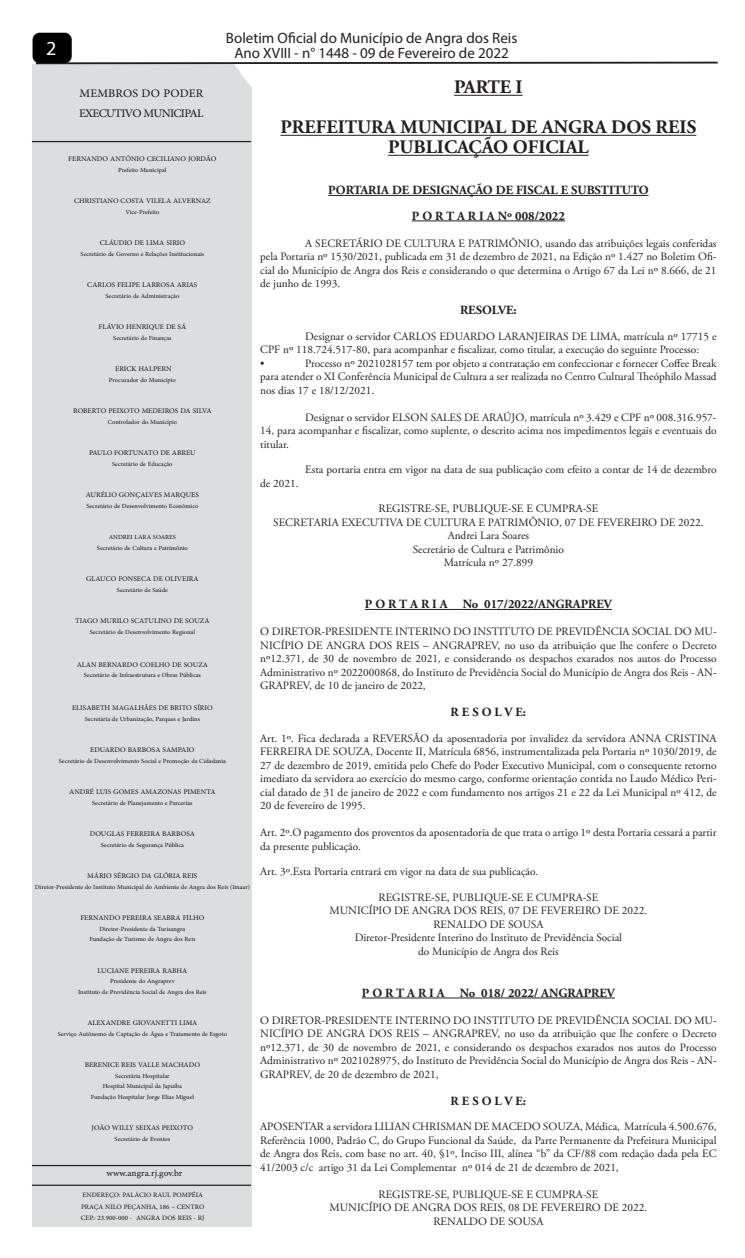
<style>
.page{position:relative;width:745px;height:1258px;background:#fff}
.page>*{position:absolute;margin:0;border:0;box-sizing:border-box;transform-origin:0 0}
.t1{font:20px "Myriad Pro";color:#fff}
.t2{font:700 19.12px/40px "Adobe Garamond Pro";color:#231f20;text-align:center}
.t3{font:16.25px/19.5px "Adobe Arabic";letter-spacing:-.04em;color:#231f20}
.t4{font:15px/15px "Myriad Pro";color:#231f20;text-align:center}
.t5{font:12.88px "Adobe Arabic";color:#231f20}
.t6{font:700 12.5px/25.5px "Adobe Garamond Pro";color:#231f20;text-align:center}
.t7{font:11.25px/13.5px "Adobe Garamond Pro";color:#231f20;text-align:justify}
.t8{font:10px "Adobe Arabic";color:#231f20}
.t9{font:9.38px/11.2px "Adobe Arabic";color:#231f20}
.t10{font:8.75px/10.5px "Adobe Arabic";color:#231f20;text-align:center}
</style>
<div class="page">
<svg style="left:34px;top:61px;width:684px;height:4px"></svg>
<div style="left:33px;top:33px;width:39px;height:30px;background:#000;border-radius:7px"></div>
<hr style="left:454px;top:95px;width:68px;height:1px;background:#231f20">
<hr style="left:280px;top:135px;width:416px;height:1px;background:#231f20">
<hr style="left:388px;top:155px;width:200px;height:1px;background:#231f20">
<hr style="left:328px;top:195px;width:320px;height:1px;background:#231f20">
<hr style="left:411px;top:221px;width:153px;height:1px;background:#231f20">
<hr style="left:364px;top:609px;width:247px;height:1px;background:#231f20">
<hr style="left:361px;top:998px;width:253px;height:1px;background:#231f20">
<hr style="left:32px;top:141px;width:219px;height:1px;background:#231f20">
<hr style="left:32px;top:1185px;width:219px;height:1px;background:#231f20">
<hr style="left:32px;top:1165px;width:219px;height:1px;background:#231f20">
<h3 class="t4" style="left:226px;top:30px;width:293px">Boletim Oficial do Município de Angra dos Reis<br>Ano XVIII - n° 1448 - 09 de Fevereiro de 2022</h3>
<h2 class="t2" style="left:280px;top:68px;width:417px">PARTE I<br>PREFEITURA MUNICIPAL DE ANGRA DOS REIS</h2>
<h2 class="t2" style="left:388px;top:128px;width:202px">PUBLICAÇÃO OFICIAL</h2>
<p class="t6" style="left:328px;top:178px;width:321px">PORTARIA DE DESIGNAÇÃO DE FISCAL E SUBSTITUTO<br>P O R T A R I A Nº 008/2022</p>
<p class="t7" style="left:260px;top:237px;width:457px;text-indent:45px">A SECRETÁRIO DE CULTURA E PATRIMÔNIO, usando das atribuições legais conferidas pela Portaria nº 1530/2021, publicada em 31 de dezembro de 2021, na Edição nº 1.427 no Boletim Ofi&shy;cial do Município de Angra dos Reis e considerando o que determina o Artigo 67 da Lei nº 8.666, de 21 de junho de 1993.</p>
<p class="t6" style="left:459px;top:298px;width:58px">RESOLVE:</p>
<p class="t7" style="left:260px;top:330px;width:457px;text-align:left;text-indent:45px">Designar o servidor CARLOS EDUARDO LARANJEIRAS DE LIMA, matrícula nº 17715 e<br>CPF nº 118.724.517-80, para acompanhar e fiscalizar, como titular, a execução do seguinte Processo:<br>•</p>
<h1 class="t1" style="left:46px;top:36px;width:12px">2</h1>
<h3 class="t3" style="left:79px;top:82px;width:126px">MEMBROS DO PODER<br>EXECUTIVO MUNICIPAL</h3>
<p class="t8" style="left:68px;top:152px;width:149px">FERNANDO ANTÔNIO CECILIANO JORDÃO</p>
<p class="t10" style="left:118px;top:163px;width:50px">Prefeito Municipal</p>
<p class="t8" style="left:74px;top:194px;width:138px">CHRISTIANO COSTA VILELA ALVERNAZ</p>
<p class="t10" style="left:125px;top:205px;width:35px">Vice-Prefeito</p>
<p class="t8" style="left:100px;top:236px;width:87px">CLÁUDIO DE LIMA SIRIO</p>
<p class="t10" style="left:80px;top:247px;width:125px">Secretário de Governo e Relações Institucionais</p>
<p class="t8" style="left:87px;top:278px;width:112px">CARLOS FELIPE LARROSA ARIAS</p>
<p class="t10" style="left:105px;top:289px;width:75px">Secretário de Administração</p>
<p class="t8" style="left:98px;top:320px;width:89px">FLÁVIO HENRIQUE DE SÁ</p>
<p class="t10" style="left:113px;top:331px;width:60px">Secretário de Finanças</p>
<p class="t8" style="left:115px;top:362px;width:58px">ERICK HALPERN</p>
<p class="t10" style="left:109px;top:373px;width:68px">Procurador do Município</p>
<p class="t8" style="left:73px;top:404px;width:140px">ROBERTO PEIXOTO MEDEIROS DA SILVA</p>
<p class="t10" style="left:108px;top:415px;width:71px">Controlador do Município</p>
<p class="t8" style="left:89px;top:446px;width:108px">PAULO FORTUNATO DE ABREU</p>
<p class="t10" style="left:112px;top:457px;width:62px">Secretário de Educação</p>
<p class="t8" style="left:86px;top:488px;width:114px">AURÉLIO GONÇALVES MARQUES</p>
<p class="t10" style="left:86px;top:499px;width:113px">Secretário de Desenvolvimento Econômico</p>
<p class="t10" style="left:97px;top:531px;width:92px">ANDREI LARA SOARES<br>Secretário de Cultura e Patrimônio</p>
<p class="t8" style="left:86px;top:572px;width:114px">GLAUCO FONSECA DE OLIVEIRA</p>
<p class="t10" style="left:117px;top:583px;width:52px">Secretário de Saúde</p>
<p class="t8" style="left:75px;top:614px;width:136px">TIAGO MURILO SCATULINO DE SOUZA</p>
<p class="t10" style="left:90px;top:625px;width:107px">Secretário de Desenvolvimento Regional</p>
<p class="t8" style="left:77px;top:657px;width:133px">ALAN BERNARDO COELHO DE SOUZA</p>
<p class="t10" style="left:84px;top:669px;width:118px">Secretário de Infraestrutura e Obras Públicas</p>
<p class="t8" style="left:72px;top:701px;width:142px">ELISABETH MAGALHÃES DE BRITO SÍRIO</p>
<p class="t10" style="left:85px;top:712px;width:117px">Secretária de Urbanização, Parques e Jardins</p>
<p class="t8" style="left:90px;top:743px;width:106px">EDUARDO BARBOSA SAMPAIO</p>
<p class="t10" style="left:59px;top:754px;width:169px">Secretário de Desenvolvimento Social e Promoção da Cidadania</p>
<p class="t8" style="left:69px;top:785px;width:148px">ANDRÉ LUIS GOMES AMAZONAS PIMENTA</p>
<p class="t10" style="left:92px;top:796px;width:102px">Secretário de Planejamento e Parcerias</p>
<p class="t8" style="left:90px;top:827px;width:107px">DOUGLAS FERREIRA BARBOSA</p>
<p class="t10" style="left:101px;top:838px;width:85px">Secretário de Segurança Pública</p>
<p class="t8" style="left:87px;top:869px;width:112px">MÁRIO SÉRGIO DA GLÓRIA REIS</p>
<p class="t10" style="left:35px;top:880px;width:216px">Diretor-Presidente do Instituto Municipal do Ambiente de Angra dos Reis (Imaar)</p>
<p class="t8" style="left:80px;top:911px;width:125px">FERNANDO PEREIRA SEABRA FILHO</p>
<p class="t10" style="left:89px;top:922px;width:107px">Diretor-Presidente da Turisangra<br>Fundação de Turismo de Angra dos Reis</p>
<p class="t8" style="left:98px;top:963px;width:91px">LUCIANE PEREIRA RABHA</p>
<p class="t10" style="left:78px;top:975px;width:130px">Presidente do Angraprev<br>Instituto de Previdência Social de Angra dos Reis</p>
<p class="t8" style="left:87px;top:1016px;width:111px">ALEXANDRE GIOVANETTI LIMA</p>
<p class="t10" style="left:58px;top:1027px;width:171px">Serviço Autônomo de Captação de Água e Tratamento de Esgoto</p>
<p class="t8" style="left:85px;top:1058px;width:117px">BERENICE REIS VALLE MACHADO</p>
<p class="t10" style="left:91px;top:1069px;width:105px">Secretária Hospitalar<br>Hospital Municipal da Japuíba<br>Fundação Hospitalar Jorge Elias Miguel</p>
<p class="t8" style="left:92px;top:1121px;width:103px">JOÃO WILLY SEIXAS PEIXOTO</p>
<p class="t10" style="left:114px;top:1132px;width:57px">Secretário de Eventos</p>
<p class="t7" style="left:260px;top:357px;width:457px;text-indent:45px">Processo nº 2021028157 tem por objeto a contratação em confeccionar e fornecer Coffee Break para atender o XI Conferência Municipal de Cultura a ser realizada no Centro Cultural Theóphilo Massad nos dias 17 e 18/12/2021.</p>
<p class="t7" style="left:260px;top:411px;width:457px;text-indent:45px">Designar o servidor ELSON SALES DE ARAÚJO, matrícula nº 3.429 e CPF nº 008.316.957- 14, para acompanhar e fiscalizar, como suplente, o descrito acima nos impedimentos legais e eventuais do titular.</p>
<p class="t7" style="left:305px;top:463px;width:412px">Esta portaria entra em vigor na data de sua publicação com efeito a contar de 14 de dezembro</p>
<p class="t7" style="left:260px;top:477px;width:40px">de 2021.</p>
<p class="t7" style="left:273px;top:502px;width:431px;text-align:center">REGISTRE-SE, PUBLIQUE-SE E CUMPRA-SE<br>SECRETARIA EXECUTIVA DE CULTURA E PATRIMÔNIO, 07 DE FEVEREIRO DE 2022.<br>Andrei Lara Soares<br>Secretário de Cultura e Patrimônio<br>Matrícula nº 27.899</p>
<p class="t6" style="left:364px;top:592px;width:248px">P O R T A R I A No 017/2022/ANGRAPREV</p>
<p class="t7" style="left:260px;top:625px;width:457px">O DIRETOR-PRESIDENTE INTERINO DO INSTITUTO DE PREVIDÊNCIA SOCIAL DO MU-NICÍPIO DE ANGRA DOS REIS – ANGRAPREV, no uso da atribuição que lhe confere o Decreto nº12.371, de 30 de novembro de 2021, e considerando os despachos exarados nos autos do Processo Administrativo nº 2022000868, do Instituto de Previdência Social do Município de Angra dos Reis - AN-GRAPREV, de 10 de janeiro de 2022,</p>
<p class="t6" style="left:450px;top:700px;width:77px">R E S O L V E:</p>
<p class="t7" style="left:260px;top:732px;width:457px">Art. 1º. Fica declarada a REVERSÃO da aposentadoria por invalidez da servidora ANNA CRISTINA FERREIRA DE SOUZA, Docente II, Matrícula 6856, instrumentalizada pela Portaria nº 1030/2019, de 27 de dezembro de 2019, emitida pelo Chefe do Poder Executivo Municipal, com o consequente retorno imediato da servidora ao exercício do mesmo cargo, conforme orientação contida no Laudo Médico Peri&shy;cial datado de 31 de janeiro de 2022 e com fundamento nos artigos 21 e 22 da Lei Municipal nº 412, de 20 de fevereiro de 1995.</p>
<p class="t7" style="left:260px;top:826px;width:457px">Art. 2º.O pagamento dos proventos da aposentadoria de que trata o artigo 1º desta Portaria cessará a partir da presente publicação.</p>
<p class="t7" style="left:260px;top:865px;width:279px">Art. 3º.Esta Portaria entrará em vigor na data de sua publicação.</p>
<p class="t7" style="left:329px;top:891px;width:319px;text-align:center">REGISTRE-SE, PUBLIQUE-SE E CUMPRA-SE<br>MUNICÍPIO DE ANGRA DOS REIS, 07 DE FEVEREIRO DE 2022.<br>RENALDO DE SOUSA<br>Diretor-Presidente Interino do Instituto de Previdência Social<br>do Município de Angra dos Reis</p>
<p class="t6" style="left:361px;top:980px;width:254px">P O R T A R I A No 018/ 2022/ ANGRAPREV</p>
<p class="t7" style="left:260px;top:1014px;width:457px">O DIRETOR-PRESIDENTE INTERINO DO INSTITUTO DE PREVIDÊNCIA SOCIAL DO MU-NICÍPIO DE ANGRA DOS REIS – ANGRAPREV, no uso da atribuição que lhe confere o Decreto nº12.371, de 30 de novembro de 2021, e considerando os despachos exarados nos autos do Processo Administrativo nº 2021028975, do Instituto de Previdência Social do Município de Angra dos Reis - AN-GRAPREV, de 20 de dezembro de 2021,</p>
<p class="t6" style="left:450px;top:1088px;width:77px">R E S O L V E:</p>
<p class="t7" style="left:260px;top:1120px;width:457px">APOSENTAR a servidora LILIAN CHRISMAN DE MACEDO SOUZA, Médica, Matrícula 4.500.676, Referência 1000, Padrão C, do Grupo Funcional da Saúde, da Parte Permanente da Prefeitura Municipal de Angra dos Reis, com base no art. 40, §1º, Inciso III, alínea “b” da CF/88 com redação dada pela EC 41/2003 c/c artigo 31 da Lei Complementar nº 014 de 21 de dezembro de 2021,</p>
<p class="t7" style="left:329px;top:1188px;width:319px;text-align:center">REGISTRE-SE, PUBLIQUE-SE E CUMPRA-SE<br>MUNICÍPIO DE ANGRA DOS REIS, 08 DE FEVEREIRO DE 2022.<br>RENALDO DE SOUSA</p>
<p class="t5" style="left:106px;top:1164px;width:77px">www.angra.rj.gov.br</p>
<p class="t9" style="left:81px;top:1188px;width:125px">ENDEREÇO: PALÁCIO RAUL POMPÉIA<br>PRAÇA NILO PEÇANHA, 186 – CENTRO<br>CEP.: 23.900-000 - ANGRA DOS REIS - RJ</p>
</div>
